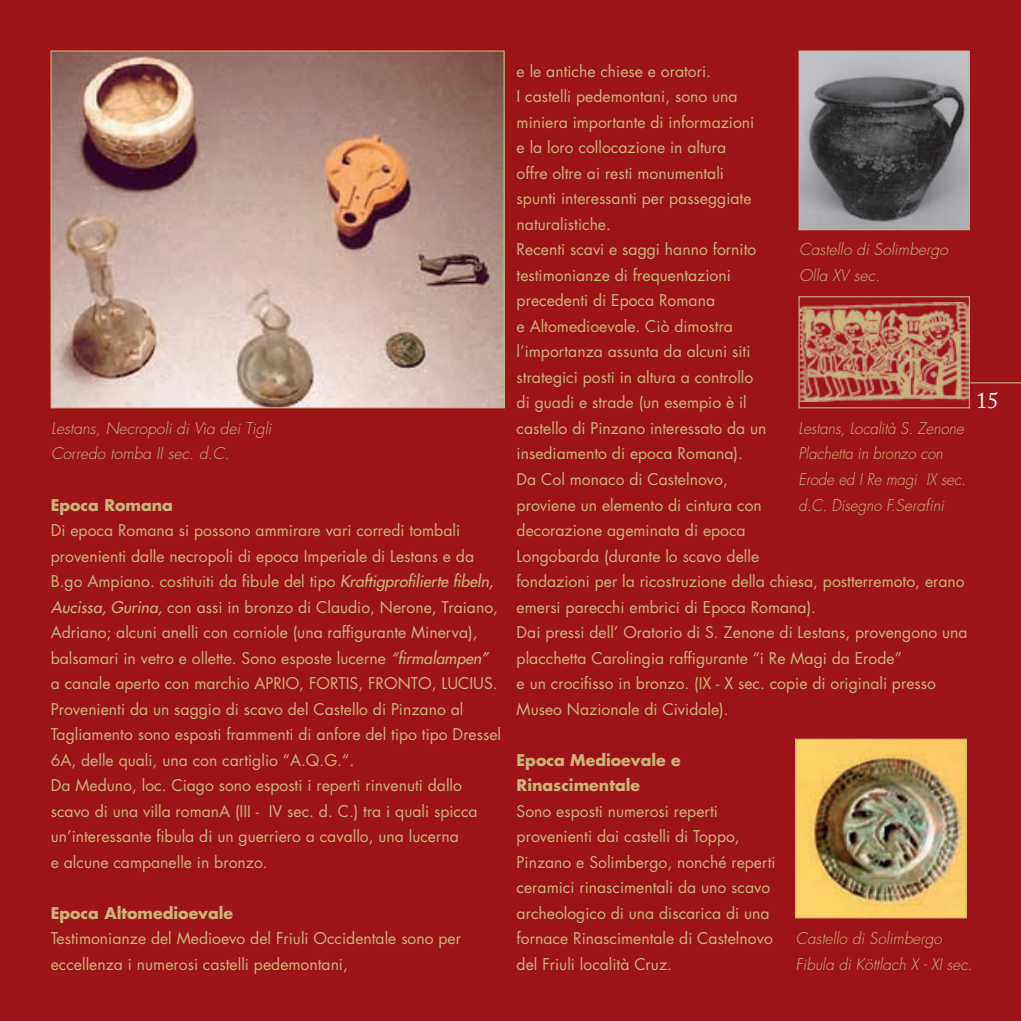
<style>
.page{position:relative;width:1021px;height:1021px;background:#fff}
.page>*{position:absolute;margin:0;border:0;box-sizing:border-box;transform-origin:0 0}
.t1{font:22.5px "Adobe Caslon Pro";color:#fff}
.t2{font:15.75px/25.4px "Futura";color:#cbb47a}
.t3{font:italic 300 15.75px/25.4px "Futura";color:#cbb47a}
.t4{font:italic 300 15.75px/25.4px "Futura";color:#cbb47a;scale:.95 1}
.t5{font:700 15.75px/25.4px "Futura";color:#cbb47a}
.s1{font-style:italic}
</style>
<div class="page">
<div style="left:0;top:0;width:1020px;height:1020px;background:#9c1418"></div>
<img style="left:52px;top:52px;width:450px;height:354px">
<hr style="left:969px;top:382px;width:51px;height:1px;background:#cbb47a">
<img style="left:800px;top:52px;width:167px;height:176px">
<div style="left:798px;top:50px;width:171px;height:180px;border:1px solid #cbb47a"></div>
<img style="left:800px;top:303px;width:167px;height:99px">
<div style="left:798px;top:296px;width:171px;height:112px;border:1px solid #cbb47a"></div>
<img style="left:797px;top:740px;width:167px;height:176px">
<div style="left:795px;top:738px;width:171px;height:180px;border:1px solid #cbb47a"></div>
<p class="t3" style="left:51px;top:416px;width:222px">Lestans, Necropoli di Via dei Tigli<br>Corredo tomba II sec. d.C.</p>
<p class="t5" style="left:51px;top:491px;width:124px">Epoca Romana</p>
<p class="t2" style="left:51px;top:517px;width:452px">Di epoca Romana si possono ammirare vari corredi tombali provenienti dalle necropoli di epoca Imperiale di Lestans e da B.go Ampiano. costituiti da fibule del tipo <span class="s1">Kraftigprofilierte fibeln, Aucissa, Gurina,</span> con assi in bronzo di Claudio, Nerone, Traiano, Adriano; alcuni anelli con corniole (una raffigurante Minerva), balsamari in vetro e ollette. Sono esposte lucerne <span class="s1">“firmalampen” </span>a canale aperto con marchio APRIO, FORTIS, FRONTO, LUCIUS.<br>Provenienti da un saggio di scavo del Castello di Pinzano al Tagliamento sono esposti frammenti di anfore del tipo tipo Dressel 6A, delle quali, una con cartiglio “A.Q.G.“.<br>Da Meduno, loc. Ciago sono esposti i reperti rinvenuti dallo scavo di una villa romanA (III - IV sec. d. C.) tra i quali spicca un’interessante fibula di un guerriero a cavallo, una lucerna<br>e alcune campanelle in bronzo.</p>
<p class="t5" style="left:51px;top:900px;width:184px">Epoca Altomedioevale</p>
<p class="t2" style="left:51px;top:926px;width:412px">Testimonianze del Medioevo del Friuli Occidentale sono per eccellenza i numerosi castelli pedemontani,</p>
<p class="t2" style="left:516px;top:58px;width:452px">e le antiche chiese e oratori.<br>I castelli pedemontani, sono una<br>miniera importante di informazioni<br>e la loro collocazione in altura<br>offre oltre ai resti monumentali<br>spunti interessanti per passeggiate<br>naturalistiche.<br>Recenti scavi e saggi hanno fornito<br>testimonianze di frequentazioni<br>precedenti di Epoca Romana<br>e Altomedioevale. Ciò dimostra<br>l’importanza assunta da alcuni siti<br>strategici posti in altura a controllo<br>di guadi e strade (un esempio è il<br>castello di Pinzano interessato da un<br>insediamento di epoca Romana).<br>Da Col monaco di Castelnovo,<br>proviene un elemento di cintura con<br>decorazione ageminata di epoca<br>Longobarda (durante lo scavo delle<br>fondazioni per la ricostruzione della chiesa, postterremoto, erano emersi parecchi embrici di Epoca Romana).<br>Dai pressi dell’ Oratorio di S. Zenone di Lestans, provengono una placchetta Carolingia raffigurante “i Re Magi da Erode”<br>e un crocifisso in bronzo. (IX - X sec. copie di originali presso Museo Nazionale di Cividale).</p>
<p class="t5" style="left:516px;top:747px;width:166px">Epoca Medioevale e<br>Rinascimentale</p>
<p class="t2" style="left:516px;top:798px;width:260px">Sono esposti numerosi reperti provenienti dai castelli di Toppo, Pinzano e Solimbergo, nonché reperti ceramici rinascimentali da uno scavo archeologico di una discarica di una fornace Rinascimentale di Castelnovo del Friuli località Cruz.</p>
<p class="t3" style="left:799px;top:237px;width:151px">Castello di Solimbergo<br>Olla XV sec.</p>
<h1 class="t1" style="left:976px;top:387px;width:22px">15</h1>
<p class="t4" style="left:798px;top:416px;width:178px">Lestans, Località S. Zenone<br>Plachetta in bronzo con<br>Erode ed I Re magi IX sec. d.C. Disegno F.Serafini</p>
<p class="t3" style="left:795px;top:926px;width:178px">Castello di Solimbergo<br>Fibula di Köttlach X - XI sec.</p>
</div>
